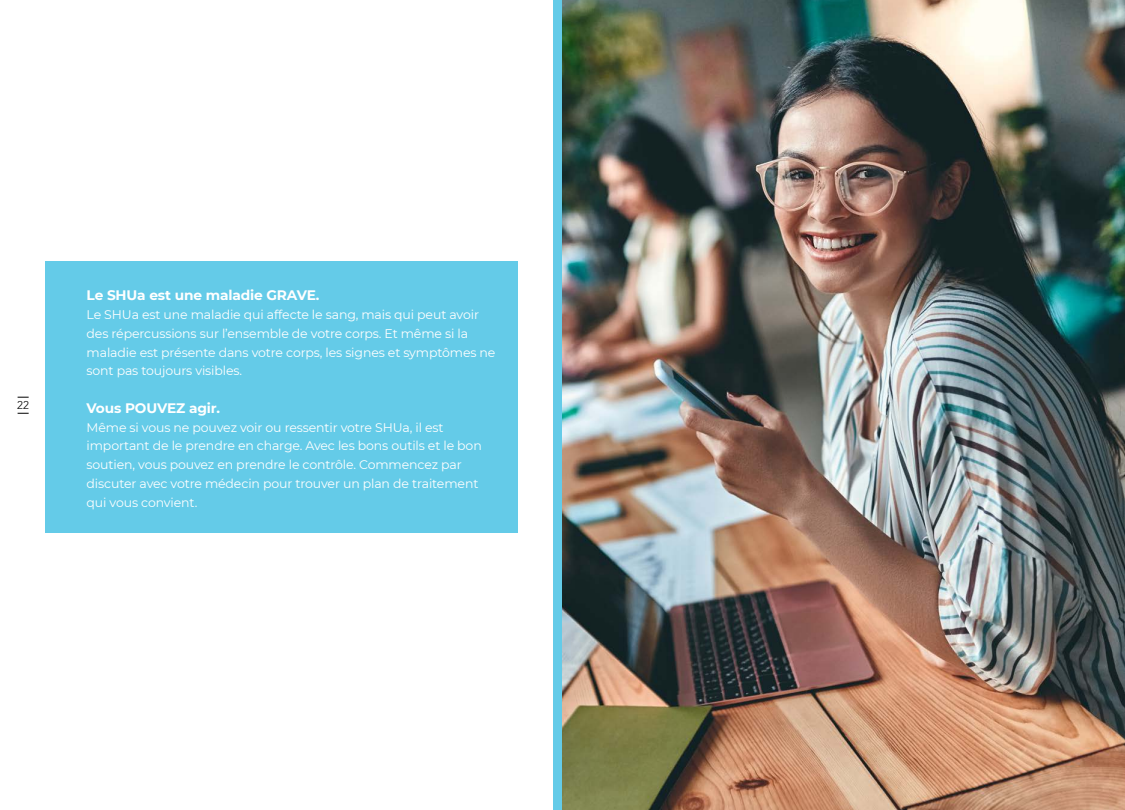
<style>
.page{position:relative;width:1125px;height:810px;background:#fff}
.page>*{position:absolute;margin:0;border:0;box-sizing:border-box;transform-origin:0 0}
.t1{font:700 13.75px "Montserrat";letter-spacing:-.01em;color:#fff}
.t2{font:12.5px/18.8px "Montserrat";letter-spacing:-.01em;color:#fff}
.t3{font:300 11.25px "Avenir";color:#000}
</style>
<div class="page">
<div style="left:45px;top:261px;width:473px;height:271px;background:#64cbe8"></div>
<div style="left:553px;top:0;width:9px;height:810px;background:#64cbe8"></div>
<img style="left:562px;top:0;width:563px;height:810px">
<p class="t3" style="left:17px;top:399px;width:13px">22</p>
<p class="t1" style="left:87px;top:286px;width:234px">Le SHUa est une maladie GRAVE.</p>
<p class="t2" style="left:87px;top:305px;width:410px">Le SHUa est une maladie qui affecte le sang, mais qui peut avoir des répercussions sur l’ensemble de votre corps. Et même si la maladie est présente dans votre corps, les signes et symptômes ne sont pas toujours visibles.</p>
<p class="t1" style="left:87px;top:398px;width:135px">Vous POUVEZ agir.</p>
<p class="t2" style="left:87px;top:417px;width:397px">Même si vous ne pouvez voir ou ressentir votre SHUa, il est important de le prendre en charge. Avec les bons outils et le bon soutien, vous pouvez en prendre le contrôle. Commencez par discuter avec votre médecin pour trouver un plan de traitement qui vous convient.</p>
</div>
